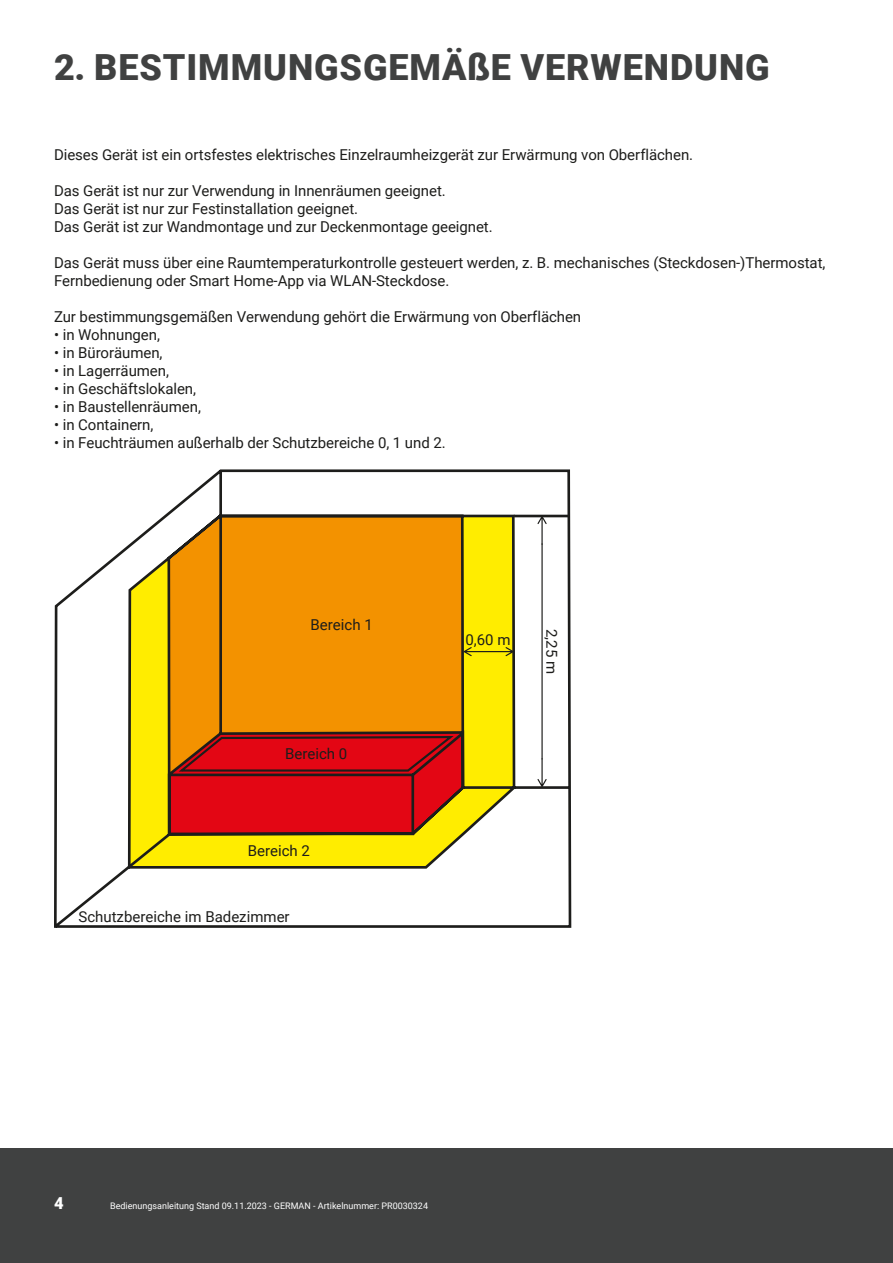
<style>
.page{position:relative;width:893px;height:1263px;background:#fff}
.page>*{position:absolute;margin:0;border:0;box-sizing:border-box;transform-origin:0 0}
.Große_Headline{font:900 36px "Roboto";letter-spacing:.025em;color:#404141}
.t1{font:900 16.5px "Roboto";color:#fff}
.Fließtext{font:15px/18px "Roboto";letter-spacing:-.005em;color:#1d1d1b}
.Bildbeschriftungen{font:15px "Roboto";color:#1d1d1b}
.t2{font:9px "Roboto";color:#fff}
</style>
<div class="page">
<div style="left:0;top:1148px;width:893px;height:115px;background:#404141"></div>
<svg style="left:54px;top:469px;width:518px;height:459px"></svg>
<svg style="left:169px;top:733px;width:295px;height:101px;background:#cc1613"></svg>
<svg style="left:464px;top:647px;width:50px;height:9px"></svg>
<svg style="left:537px;top:516px;width:10px;height:29px"></svg>
<svg style="left:537px;top:758px;width:10px;height:29px"></svg>
<hr style="left:541px;top:543px;width:2px;height:216px;background:#1d1d1b">
<p class="Große_Headline" style="left:54px;top:42px;width:717px">2. BESTIMMUNGSGEMÄßE VERWENDUNG</p>
<p class="Fließtext" style="left:54px;top:145px;width:641px">Dieses Gerät ist ein ortsfestes elektrisches Einzelraumheizgerät zur Erwärmung von Oberflächen.</p>
<p class="Fließtext" style="left:54px;top:181px;width:393px">Das Gerät ist nur zur Verwendung in Innenräumen geeignet.</p>
<p class="Fließtext" style="left:54px;top:199px;width:306px">Das Gerät ist nur zur Festinstallation geeignet.</p>
<p class="Fließtext" style="left:54px;top:217px;width:440px">Das Gerät ist zur Wandmontage und zur Deckenmontage geeignet.</p>
<p class="Fließtext" style="left:54px;top:253px;width:773px">Das Gerät muss über eine Raumtemperaturkontrolle gesteuert werden, z. B. mechanisches (Steckdosen-)Thermostat,<br>Fernbedienung oder Smart Home-App via WLAN-Steckdose.</p>
<p class="Fließtext" style="left:54px;top:307px;width:529px">Zur bestimmungsgemäßen Verwendung gehört die Erwärmung von Oberflächen</p>
<p class="Fließtext" style="left:54px;top:325px;width:107px">• in Wohnungen,</p>
<p class="Fließtext" style="left:54px;top:343px;width:110px">• in Büroräumen,</p>
<p class="Fließtext" style="left:54px;top:361px;width:117px">• in Lagerräumen,</p>
<p class="Fließtext" style="left:54px;top:379px;width:144px">• in Geschäftslokalen,</p>
<p class="Fließtext" style="left:54px;top:397px;width:148px">• in Baustellenräumen,</p>
<p class="Fließtext" style="left:54px;top:415px;width:101px">• in Containern,</p>
<p class="Fließtext" style="left:54px;top:433px;width:393px">• in Feuchträumen außerhalb der Schutzbereiche 0, 1 und 2.</p>
<p class="Bildbeschriftungen" style="left:311px;top:614px;width:64px">Bereich 1</p>
<p class="Bildbeschriftungen" style="left:285px;top:743px;width:64px">Bereich 0</p>
<p class="Bildbeschriftungen" style="left:248px;top:840px;width:64px">Bereich 2</p>
<p class="Bildbeschriftungen" style="left:78px;top:906px;width:213px">Schutzbereiche im Badezimmer</p>
<p class="Bildbeschriftungen" style="left:465px;top:629px;width:47px">0,60 m</p>
<p class="Bildbeschriftungen" style="left:562px;top:629px;width:47px;rotate:90deg">2,25 m</p>
<p class="t1" style="left:54px;top:1191px;width:11px">4</p>
<p class="t2" style="left:110px;top:1199px;width:319px">Bedienungsanleitung Stand 09.11.2023 - GERMAN - Artikelnummer: PR0030324</p>
</div>
